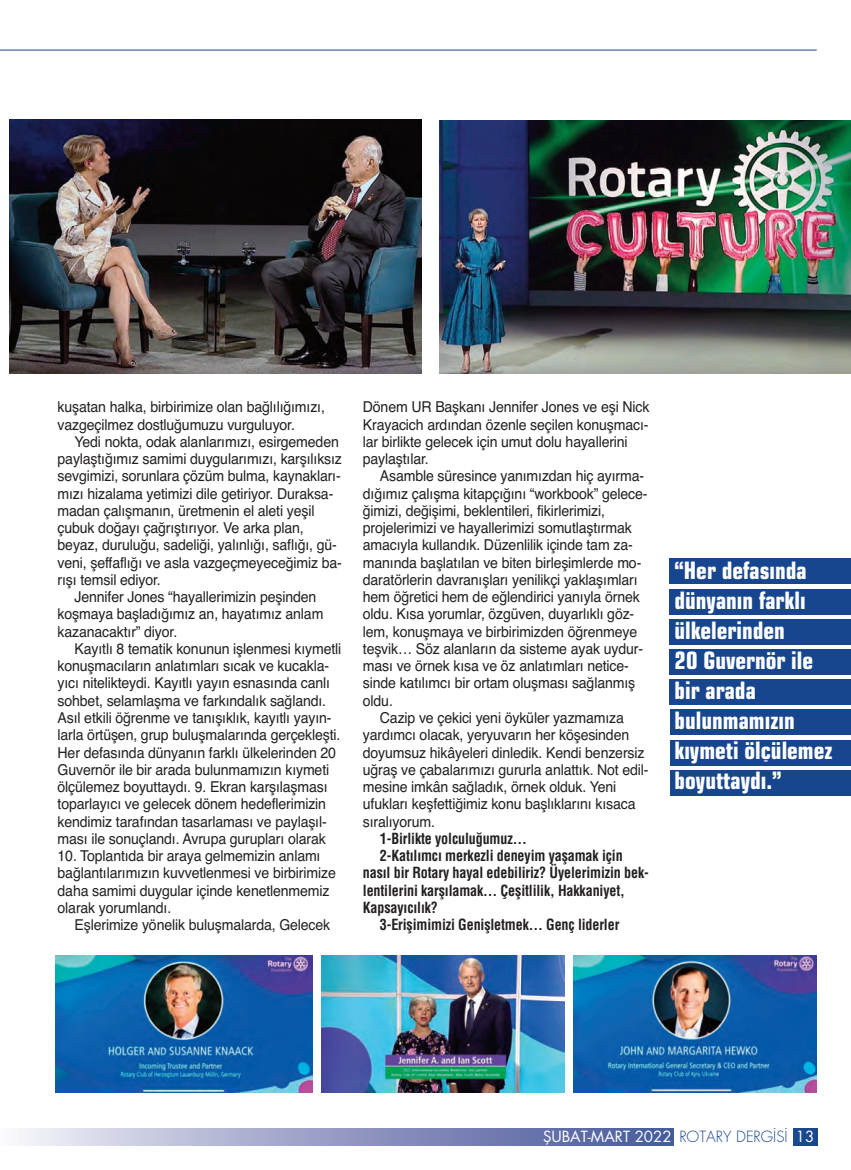
<style>
.page{position:relative;width:851px;height:1170px;background:#fff}
.page>*{position:absolute;margin:0;border:0;box-sizing:border-box;transform-origin:0 0}
.t1{font:700 24px/30px "Eurostil Cond";color:#fff;scale:.96 1}
.t2{font:15px/17.2px "Helvetica";letter-spacing:-.01em;color:#231f20;scale:.94 1}
.t3{font:700 15px "Helveticam Cond";letter-spacing:-.01em;color:#231f20;scale:.94 1}
.t4{font:15px "Futura Bookm";color:#fff}
.s1{font-family:"Futura Lightm";color:#18468e}
</style>
<div class="page">
<hr style="left:0;top:50px;width:816px;height:1px;background:#18468e">
<svg style="left:22px;top:1128px;width:795px;height:16px;background:#919ac3"></svg>
<div style="left:674px;top:1127px;width:118px;height:18px;background:#fff"></div>
<div style="left:669px;top:558px;width:181px;height:26px;background:#18468e"></div>
<div style="left:669px;top:588px;width:181px;height:26px;background:#18468e"></div>
<div style="left:669px;top:619px;width:181px;height:25px;background:#18468e"></div>
<div style="left:669px;top:649px;width:181px;height:26px;background:#18468e"></div>
<div style="left:669px;top:679px;width:181px;height:26px;background:#18468e"></div>
<div style="left:669px;top:709px;width:181px;height:26px;background:#18468e"></div>
<div style="left:669px;top:739px;width:181px;height:26px;background:#18468e"></div>
<div style="left:670px;top:769px;width:180px;height:26px;background:#18468e"></div>
<img style="left:10px;top:120px;width:411px;height:254px">
<img style="left:56px;top:955px;width:256px;height:137px">
<img style="left:321px;top:955px;width:243px;height:137px">
<img style="left:573px;top:955px;width:243px;height:137px">
<img style="left:439px;top:120px;width:411px;height:254px">
<p class="t2" style="left:58px;top:398px;width:286px">kuşatan halka, birbirimize olan bağlılığımızı, vazgeçilmez dostluğumuzu vurguluyor.</p>
<p class="t2" style="left:75px;top:433px;width:282px">Yedi nokta, odak alanlarımızı, esirgemeden</p>
<p class="t2" style="left:58px;top:450px;width:304px">paylaştığımız samimi duygularımızı, karşılıksız</p>
<p class="t2" style="left:58px;top:467px;width:303px">sevgimizi, sorunlara çözüm bulma, kaynakları-</p>
<p class="t2" style="left:58px;top:485px;width:295px">mızı hizalama yetimizi dile getiriyor. Duraksa-</p>
<p class="t2" style="left:58px;top:502px;width:275px">madan çalışmanın, üretmenin el aleti yeşil</p>
<p class="t2" style="left:58px;top:519px;width:263px">çubuk doğayı çağrıştırıyor. Ve arka plan,</p>
<p class="t2" style="left:58px;top:536px;width:298px">beyaz, duruluğu, sadeliği, yalınlığı, saflığı, gü-</p>
<p class="t2" style="left:58px;top:554px;width:304px">veni, şeffaflığı ve asla vazgeçmeyeceğimiz ba-</p>
<p class="t2" style="left:58px;top:571px;width:111px">rışı temsil ediyor.</p>
<p class="t2" style="left:75px;top:588px;width:258px">Jennifer Jones “hayallerimizin peşinden</p>
<p class="t2" style="left:58px;top:605px;width:284px">koşmaya başladığımız an, hayatımız anlam</p>
<p class="t2" style="left:58px;top:623px;width:129px">kazanacaktır” diyor.</p>
<p class="t2" style="left:75px;top:640px;width:285px">Kayıtlı 8 tematik konunun işlenmesi kıymetli</p>
<p class="t2" style="left:58px;top:657px;width:290px">konuşmacıların anlatımları sıcak ve kucakla-</p>
<p class="t2" style="left:58px;top:674px;width:291px">yıcı nitelikteydi. Kayıtlı yayın esnasında canlı</p>
<p class="t2" style="left:58px;top:692px;width:287px">sohbet, selamlaşma ve farkındalık sağlandı.</p>
<p class="t2" style="left:58px;top:709px;width:293px">Asıl etkili öğrenme ve tanışıklık, kayıtlı yayın-</p>
<p class="t2" style="left:58px;top:726px;width:302px">larla örtüşen, grup buluşmalarında gerçekleşti.</p>
<p class="t2" style="left:58px;top:743px;width:298px">Her defasında dünyanın farklı ülkelerinden 20</p>
<p class="t2" style="left:58px;top:761px;width:290px">Guvernör ile bir arada bulunmamızın kıymeti</p>
<p class="t2" style="left:58px;top:778px;width:289px">ölçülemez boyuttaydı. 9. Ekran karşılaşması</p>
<p class="t2" style="left:58px;top:795px;width:287px">toparlayıcı ve gelecek dönem hedeflerimizin</p>
<p class="t2" style="left:58px;top:812px;width:288px">kendimiz tarafından tasarlaması ve paylaşıl-</p>
<p class="t2" style="left:58px;top:830px;width:287px">ması ile sonuçlandı. Avrupa gurupları olarak</p>
<p class="t2" style="left:58px;top:847px;width:297px">10. Toplantıda bir araya gelmemizin anlamı bağlantılarımızın kuvvetlenmesi ve birbirimize daha samimi duygular içinde kenetlenmemiz olarak yorumlandı.</p>
<p class="t2" style="left:75px;top:916px;width:273px">Eşlerimize yönelik buluşmalarda, Gelecek</p>
<p class="t2" style="left:363px;top:398px;width:306px">Dönem UR Başkanı Jennifer Jones ve eşi Nick Krayacich ardından özenle seçilen konuşmacı&shy;lar birlikte gelecek için umut dolu hayallerini paylaştılar.</p>
<p class="t2" style="left:380px;top:467px;width:282px">Asamble süresince yanımızdan hiç ayırma-</p>
<p class="t2" style="left:363px;top:485px;width:304px">dığımız çalışma kitapçığını “workbook” gelece-</p>
<p class="t2" style="left:363px;top:502px;width:259px">ğimizi, değişimi, beklentileri, fikirlerimizi,</p>
<p class="t2" style="left:363px;top:519px;width:287px">projelerimizi ve hayallerimizi somutlaştırmak</p>
<p class="t2" style="left:363px;top:536px;width:288px">amacıyla kullandık. Düzenlilik içinde tam za-</p>
<p class="t2" style="left:363px;top:554px;width:298px">manında başlatılan ve biten birleşimlerde mo-</p>
<p class="t2" style="left:363px;top:571px;width:294px">daratörlerin davranışları yenilikçi yaklaşımları</p>
<p class="t2" style="left:363px;top:588px;width:296px">hem öğretici hem de eğlendirici yanıyla örnek</p>
<p class="t2" style="left:363px;top:605px;width:290px">oldu. Kısa yorumlar, özgüven, duyarlıklı göz-</p>
<p class="t2" style="left:363px;top:623px;width:293px">lem, konuşmaya ve birbirimizden öğrenmeye</p>
<p class="t2" style="left:363px;top:640px;width:299px">teşvik… Söz alanların da sisteme ayak uydur-</p>
<p class="t2" style="left:363px;top:657px;width:284px">ması ve örnek kısa ve öz anlatımları netice-</p>
<p class="t2" style="left:363px;top:674px;width:291px">sinde katılımcı bir ortam oluşması sağlanmış</p>
<p class="t2" style="left:363px;top:692px;width:33px">oldu.</p>
<p class="t2" style="left:380px;top:709px;width:261px">Cazip ve çekici yeni öyküler yazmamıza</p>
<p class="t2" style="left:363px;top:726px;width:285px">yardımcı olacak, yeryuvarın her köşesinden</p>
<p class="t2" style="left:363px;top:743px;width:301px">doyumsuz hikâyeleri dinledik. Kendi benzersiz</p>
<p class="t2" style="left:363px;top:761px;width:305px">uğraş ve çabalarımızı gururla anlattık. Not edil-</p>
<p class="t2" style="left:363px;top:778px;width:271px">mesine imkân sağladık, örnek olduk. Yeni</p>
<p class="t2" style="left:363px;top:795px;width:291px">ufukları keşfettiğimiz konu başlıklarını kısaca</p>
<p class="t2" style="left:363px;top:812px;width:78px">sıralıyorum.</p>
<p class="t3" style="left:380px;top:829px;width:158px">1-Birlikte yolculuğumuz…</p>
<p class="t3" style="left:380px;top:846px;width:260px">2-Katılımcı merkezli deneyim yaşamak için</p>
<p class="t3" style="left:363px;top:863px;width:306px">nasıl bir Rotary hayal edebiliriz? Üyelerimizin bek-</p>
<p class="t3" style="left:363px;top:881px;width:280px">lentilerini karşılamak… Çeşitlilik, Hakkaniyet,</p>
<p class="t3" style="left:363px;top:898px;width:81px">Kapsayıcılık?</p>
<p class="t3" style="left:380px;top:915px;width:256px">3-Erişimimizi Genişletmek… Genç liderler</p>
<h1 class="t1" style="left:674px;top:554px;width:166px">“Her defasında dünyanın farklı ülkelerinden<br>20 Guvernör ile bir arada bulunmamızın kıymeti ölçülemez boyuttaydı.”</h1>
<p class="t4" style="left:543px;top:1126px;width:273px">ŞUBAT-MART 2022 <span class="s1">ROTARY DERGİSİ</span> 13</p>
</div>
